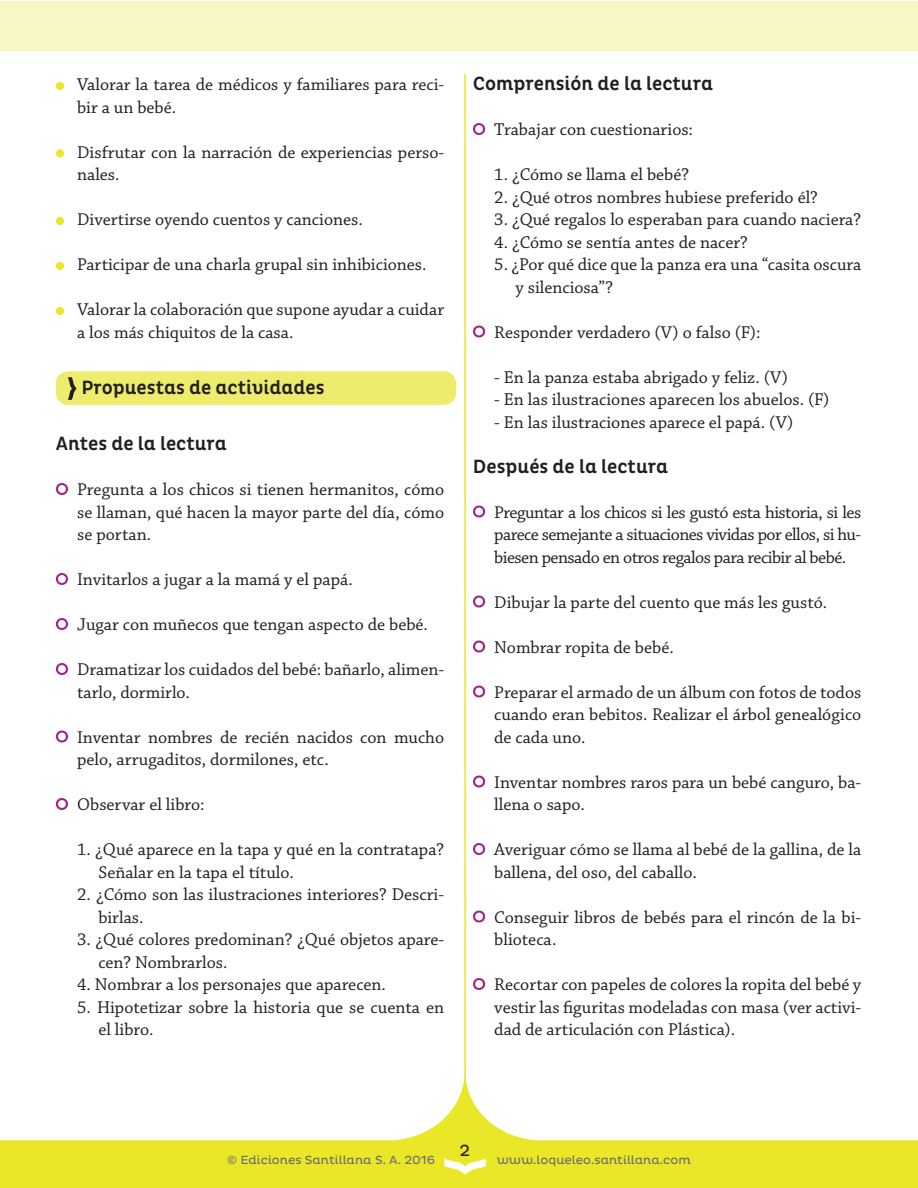
<style>
.page{position:relative;width:918px;height:1188px;background:#fff}
.page>*{position:absolute;margin:0;border:0;box-sizing:border-box;transform-origin:0 0}
.t1{font:500 19.5px "Pluto Cond";color:#231f20}
.t2{font:18px/22.5px "Chaparral Pro";color:#231f20}
.t3{font:16.5px "Pluto";color:#231f20}
.t4{font:12px "Pluto";color:#6c6d70}
</style>
<div class="page">
<svg style="left:56px;top:82px;width:8px;height:8px"></svg>
<svg style="left:56px;top:149px;width:8px;height:8px"></svg>
<svg style="left:56px;top:217px;width:8px;height:8px"></svg>
<svg style="left:56px;top:262px;width:8px;height:8px"></svg>
<svg style="left:56px;top:307px;width:8px;height:8px"></svg>
<div style="left:56px;top:371px;width:400px;height:34px;background:#eeec6d;border-radius:13px"></div>
<svg style="left:68px;top:377px;width:9px;height:23px"></svg>
<svg style="left:56px;top:483px;width:12px;height:12px"></svg>
<svg style="left:56px;top:573px;width:12px;height:12px"></svg>
<svg style="left:56px;top:618px;width:12px;height:12px"></svg>
<svg style="left:56px;top:663px;width:12px;height:12px"></svg>
<svg style="left:56px;top:731px;width:12px;height:11px"></svg>
<svg style="left:56px;top:798px;width:12px;height:12px"></svg>
<svg style="left:473px;top:123px;width:12px;height:12px"></svg>
<svg style="left:473px;top:326px;width:12px;height:11px"></svg>
<svg style="left:473px;top:506px;width:12px;height:11px"></svg>
<svg style="left:473px;top:596px;width:12px;height:11px"></svg>
<svg style="left:473px;top:641px;width:12px;height:11px"></svg>
<svg style="left:473px;top:686px;width:12px;height:11px"></svg>
<svg style="left:473px;top:776px;width:12px;height:11px"></svg>
<svg style="left:473px;top:843px;width:12px;height:12px"></svg>
<svg style="left:473px;top:911px;width:12px;height:11px"></svg>
<svg style="left:473px;top:978px;width:12px;height:12px"></svg>
<svg style="left:0;top:1081px;width:918px;height:107px"></svg>
<hr style="left:464px;top:74px;width:2px;height:1028px;background:#e9e727">
<svg style="left:444px;top:1159px;width:42px;height:16px"></svg>
<div style="left:0;top:1px;width:918px;height:50px;background:#f7f7c5"></div>
<p class="t2" style="left:77px;top:74px;width:369px">Valorar la tarea de médicos y familiares para reci&shy;bir a un bebé.</p>
<p class="t2" style="left:77px;top:141px;width:369px">Disfrutar con la narración de experiencias perso&shy;nales.</p>
<p class="t2" style="left:77px;top:209px;width:287px">Divertirse oyendo cuentos y canciones.</p>
<p class="t2" style="left:77px;top:254px;width:351px">Participar de una charla grupal sin inhibiciones.</p>
<p class="t2" style="left:77px;top:299px;width:369px">Valorar la colaboración que supone ayudar a cuidar a los más chiquitos de la casa.</p>
<p class="t1" style="left:81px;top:376px;width:245px">Propuestas de actividades</p>
<p class="t1" style="left:56px;top:432px;width:172px">Antes de la lectura</p>
<p class="t2" style="left:77px;top:479px;width:369px;text-align:justify">Pregunta a los chicos si tienen hermanitos, cómo se llaman, qué hacen la mayor parte del día, cómo se portan.</p>
<p class="t2" style="left:77px;top:569px;width:277px">Invitarlos a jugar a la mamá y el papá.</p>
<p class="t2" style="left:77px;top:614px;width:352px">Jugar con muñecos que tengan aspecto de bebé.</p>
<p class="t2" style="left:77px;top:659px;width:368px">Dramatizar los cuidados del bebé: bañarlo, alimen&shy;tarlo, dormirlo.</p>
<p class="t2" style="left:77px;top:726px;width:369px">Inventar nombres de recién nacidos con mucho pelo, arrugaditos, dormilones, etc.</p>
<p class="t2" style="left:77px;top:794px;width:129px">Observar el libro:</p>
<p class="t2" style="left:98px;top:839px;width:347px;text-indent:-21px">1. ¿Qué aparece en la tapa y qué en la contratapa?<br>Señalar en la tapa el título.</p>
<p class="t2" style="left:98px;top:884px;width:347px;text-indent:-21px">2. ¿Cómo son las ilustraciones interiores? Descri&shy;birlas.</p>
<p class="t2" style="left:98px;top:929px;width:347px;text-indent:-21px">3. ¿Qué colores predominan? ¿Qué objetos apare&shy;cen? Nombrarlos.</p>
<p class="t2" style="left:77px;top:974px;width:310px">4. Nombrar a los personajes que aparecen.</p>
<p class="t2" style="left:98px;top:996px;width:347px;text-indent:-21px">5. Hipotetizar sobre la historia que se cuenta en el libro.</p>
<p class="t1" style="left:473px;top:72px;width:242px">Comprensión de la lectura</p>
<p class="t2" style="left:494px;top:119px;width:200px">Trabajar con cuestionarios:</p>
<p class="t2" style="left:494px;top:164px;width:196px">1. ¿Cómo se llama el bebé?</p>
<p class="t2" style="left:494px;top:186px;width:325px">2. ¿Qué otros nombres hubiese preferido él?</p>
<p class="t2" style="left:494px;top:209px;width:368px">3. ¿Qué regalos lo esperaban para cuando naciera?</p>
<p class="t2" style="left:494px;top:231px;width:255px">4. ¿Cómo se sentía antes de nacer?</p>
<p class="t2" style="left:516px;top:254px;width:347px;text-indent:-21px">5. ¿Por qué dice que la panza era una “casita oscura y silenciosa”?</p>
<p class="t2" style="left:494px;top:321px;width:268px">Responder verdadero (V) o falso (F):</p>
<p class="t2" style="left:494px;top:366px;width:295px">- En la panza estaba abrigado y feliz. (V)</p>
<p class="t2" style="left:494px;top:389px;width:337px">- En las ilustraciones aparecen los abuelos. (F)</p>
<p class="t2" style="left:494px;top:411px;width:301px">- En las ilustraciones aparece el papá. (V)</p>
<p class="t1" style="left:473px;top:455px;width:197px">Después de la lectura</p>
<p class="t2" style="left:494px;top:501px;width:369px;text-align:justify">Preguntar a los chicos si les gustó esta historia, si les parece semejante a situaciones vividas por ellos, si hu&shy;biesen pensado en otros regalos para recibir al bebé.</p>
<p class="t2" style="left:494px;top:591px;width:334px">Dibujar la parte del cuento que más les gustó.</p>
<p class="t2" style="left:494px;top:636px;width:181px">Nombrar ropita de bebé.</p>
<p class="t2" style="left:494px;top:681px;width:369px;text-align:justify">Preparar el armado de un álbum con fotos de todos cuando eran bebitos. Realizar el árbol genealógico de cada uno.</p>
<p class="t2" style="left:494px;top:771px;width:368px">Inventar nombres raros para un bebé canguro, ba&shy;llena o sapo.</p>
<p class="t2" style="left:494px;top:839px;width:368px">Averiguar cómo se llama al bebé de la gallina, de la ballena, del oso, del caballo.</p>
<p class="t2" style="left:494px;top:906px;width:368px">Conseguir libros de bebés para el rincón de la bi&shy;blioteca.</p>
<p class="t2" style="left:494px;top:974px;width:369px;text-align:justify">Recortar con papeles de colores la ropita del bebé y vestir las figuritas modeladas con masa (ver activi&shy;dad de articulación con Plástica).</p>
<p class="t3" style="left:460px;top:1141px;width:12px">2</p>
<p class="t4" style="left:227px;top:1153px;width:210px">© Ediciones Santillana S. A. 2016</p>
<p class="t4" style="left:497px;top:1153px;width:196px">www.loqueleo.santillana.com</p>
</div>
